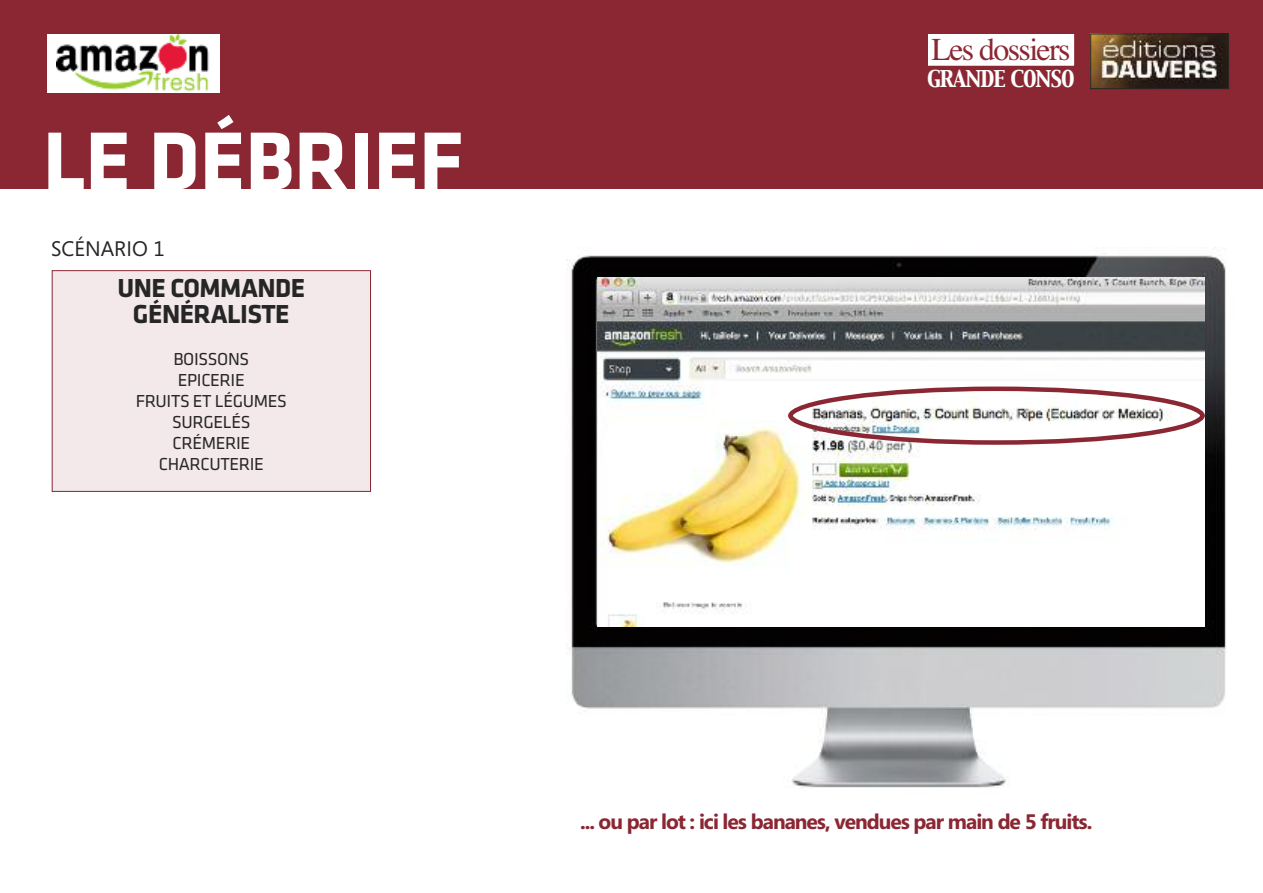
<style>
.page{position:relative;width:1263px;height:893px;background:#fff}
.page>*{position:absolute;margin:0;border:0;box-sizing:border-box;transform-origin:0 0}
.t1{font:700 85.35px "Klavika";color:#fff}
.t2{font:31.8px "Times";letter-spacing:-.05em;color:#8a2733}
.t3{font:700 27px/25.5px "Klavika";letter-spacing:-.02em;color:#272627;text-align:center}
.t4{font:700 21px "Segoe";letter-spacing:-.05em;color:#8a2733}
.t5{font:21px "Segoe";color:#272627}
.t6{font:20.4px "Capitals";letter-spacing:-.05em;color:#fff}
.t7{font:18px/21px "Klavika";letter-spacing:-.02em;color:#272627;text-align:center}
</style>
<div class="page">
<div style="left:0;top:0;width:1263px;height:189px;background:#8a2733"></div>
<img style="left:1092px;top:36px;width:135px;height:51px">
<div style="left:1090px;top:34px;width:139px;height:55px;border:1px solid #272627"></div>
<div style="left:928px;top:34px;width:146px;height:32px;background:#fff"></div>
<div style="left:926px;top:32px;width:150px;height:35px;border:2px solid #8a2733"></div>
<div style="left:52px;top:271px;width:318px;height:220px;background:#f3e9eb"></div>
<div style="left:52px;top:270px;width:319px;height:222px;border:1px solid #8a2733"></div>
<img style="left:568px;top:247px;width:658px;height:541px">
<img style="left:597px;top:278px;width:608px;height:348px">
<svg style="left:788px;top:387px;width:417px;height:58px"></svg>
<div style="left:47px;top:34px;width:173px;height:59px;background:#fff"></div>
<img style="left:56px;top:34px;width:153px;height:58px">
<h1 class="t1" style="left:43px;top:133px;width:422px">LE DÉBRIEF</h1>
<p class="t5" style="left:51px;top:236px;width:115px">SCÉNARIO 1</p>
<h3 class="t3" style="left:118px;top:278px;width:189px">UNE COMMANDE<br>GÉNÉRALISTE</h3>
<p class="t7" style="left:136px;top:350px;width:153px">BOISSONS<br>EPICERIE<br>FRUITS ET LÉGUMES<br>SURGELÉS<br>CRÉMERIE<br>CHARCUTERIE</p>
<h2 class="t2" style="left:931px;top:30px;width:141px">Les dossiers</h2>
<p class="t6" style="left:927px;top:68px;width:149px">GRANDE CONSO</p>
<p class="t4" style="left:580px;top:810px;width:514px">... ou par lot : ici les bananes, vendues par main de 5 fruits.</p>
</div>
